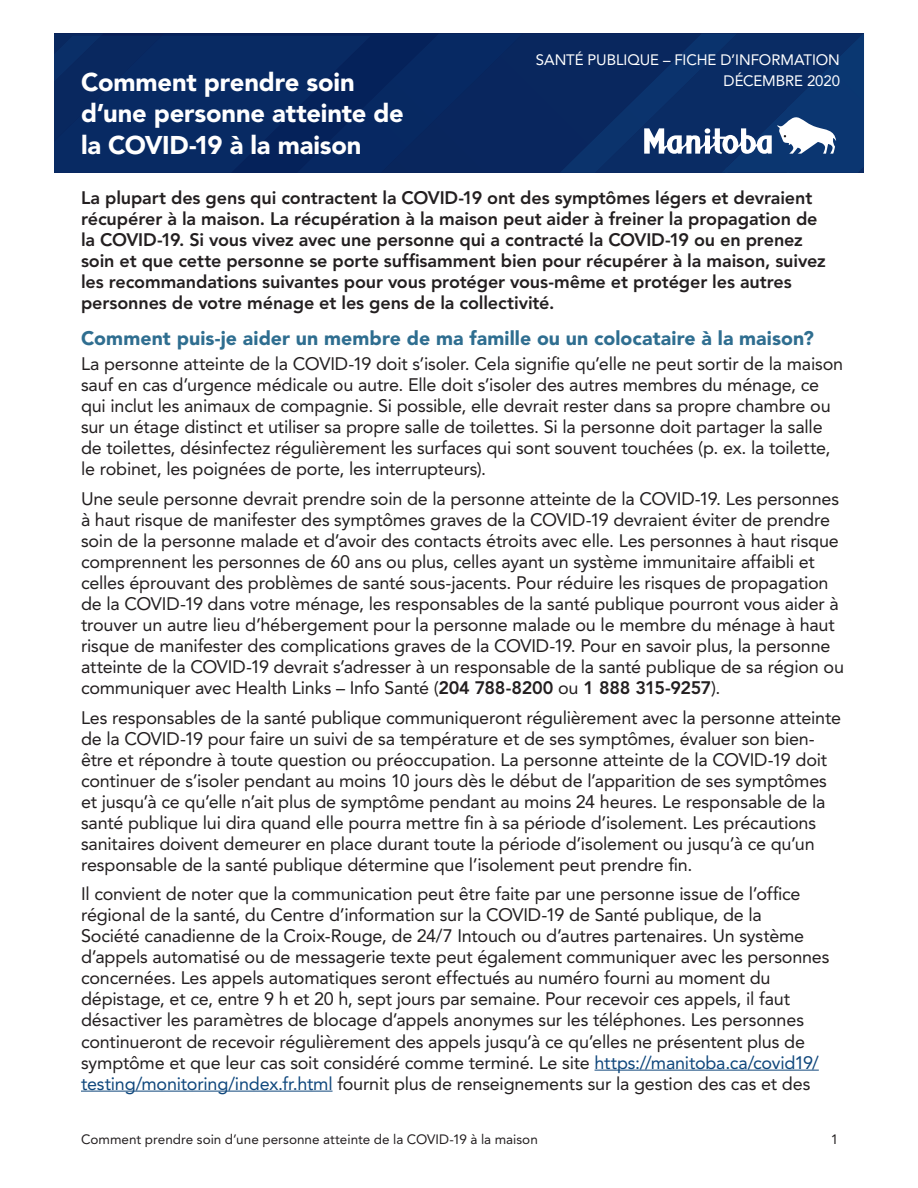
<style>
.page{position:relative;width:918px;height:1188px;background:#fff}
.page>*{position:absolute;margin:0;border:0;box-sizing:border-box;transform-origin:0 0}
.t1{font:900 25.5px/31.5px "Avenir LT Std";letter-spacing:-.01em;color:#fff}
.t2{font:900 19.5px "Avenir LT Std";letter-spacing:.005em;color:#2f6e90}
.t3{font:18px/21px "Avenir LT Std";letter-spacing:-.01em;color:#231f20}
.t4{font:800 18px/21px "Avenir LT Std";letter-spacing:-.005em;color:#231f20}
.t5{font:15px "Avenir LT Std";letter-spacing:-.005em;color:#fff}
.t6{font:13.5px "Avenir LT Std";color:#231f20}
.s1{font-weight:800}
.s2{color:#0f477c}
</style>
<div class="page">
<div style="left:55px;top:33px;width:809px;height:140px;background:#082862"></div>
<svg style="left:595px;top:34px;width:269px;height:139px"></svg>
<hr style="left:595px;top:1070px;width:224px;height:1px;background:#0f477c">
<hr style="left:81px;top:1091px;width:252px;height:1px;background:#0f477c">
<p class="t5" style="left:536px;top:51px;width:306px">SANTÉ PUBLIQUE – FICHE D’INFORMATION</p>
<h1 class="t1" style="left:81px;top:66px;width:275px">Comment prendre soin</h1>
<p class="t5" style="left:724px;top:72px;width:118px">DÉCEMBRE 2020</p>
<h1 class="t1" style="left:81px;top:97px;width:324px">d’une personne atteinte de la COVID-19 à la maison</h1>
<p class="t4" style="left:81px;top:187px;width:746px">La plupart des gens qui contractent la COVID-19 ont des symptômes légers et devraient récupérer à la maison. La récupération à la maison peut aider à freiner la propagation de la COVID-19. Si vous vivez avec une personne qui a contracté la COVID-19 ou en prenez soin et que cette personne se porte suffisamment bien pour récupérer à la maison, suivez les recommandations suivantes pour vous protéger vous-même et protéger les autres personnes de votre ménage et les gens de la collectivité.</p>
<p class="t2" style="left:81px;top:326px;width:735px">Comment puis-je aider un membre de ma famille ou un colocataire à la maison?</p>
<p class="t3" style="left:81px;top:354px;width:764px">La personne atteinte de la COVID-19 doit s’isoler. Cela signifie qu’elle ne peut sortir de la maison sauf en cas d’urgence médicale ou autre. Elle doit s’isoler des autres membres du ménage, ce qui inclut les animaux de compagnie. Si possible, elle devrait rester dans sa propre chambre ou sur un étage distinct et utiliser sa propre salle de toilettes. Si la personne doit partager la salle de toilettes, désinfectez régulièrement les surfaces qui sont souvent touchées (p. ex. la toilette, le robinet, les poignées de porte, les interrupteurs).</p>
<p class="t3" style="left:81px;top:488px;width:765px">Une seule personne devrait prendre soin de la personne atteinte de la COVID-19. Les personnes à haut risque de manifester des symptômes graves de la COVID-19 devraient éviter de prendre soin de la personne malade et d’avoir des contacts étroits avec elle. Les personnes à haut risque comprennent les personnes de 60 ans ou plus, celles ayant un système immunitaire affaibli et celles éprouvant des problèmes de santé sous-jacents. Pour réduire les risques de propagation de la COVID-19 dans votre ménage, les responsables de la santé publique pourront vous aider à trouver un autre lieu d’hébergement pour la personne malade ou le membre du ménage à haut risque de manifester des complications graves de la COVID-19. Pour en savoir plus, la personne atteinte de la COVID-19 devrait s’adresser à un responsable de la santé publique de sa région ou communiquer avec Health Links – Info Santé (<span class="s1">204 788-8200</span> ou <span class="s1">1 888 315-9257</span>).</p>
<p class="t3" style="left:81px;top:707px;width:762px">Les responsables de la santé publique communiqueront régulièrement avec la personne atteinte de la COVID-19 pour faire un suivi de sa température et de ses symptômes, évaluer son bien&shy;être et répondre à toute question ou préoccupation. La personne atteinte de la COVID-19 doit continuer de s’isoler pendant au moins 10 jours dès le début de l’apparition de ses symptômes et jusqu’à ce qu’elle n’ait plus de symptôme pendant au moins 24 heures. Le responsable de la santé publique lui dira quand elle pourra mettre fin à sa période d’isolement. Les précautions sanitaires doivent demeurer en place durant toute la période d’isolement ou jusqu’à ce qu’un responsable de la santé publique détermine que l’isolement peut prendre fin.</p>
<p class="t3" style="left:81px;top:884px;width:750px">Il convient de noter que la communication peut être faite par une personne issue de l’office régional de la santé, du Centre d’information sur la COVID-19 de Santé publique, de la<br>Société canadienne de la Croix-Rouge, de 24/7 Intouch ou d’autres partenaires. Un système d’appels automatisé ou de messagerie texte peut également communiquer avec les personnes concernées. Les appels automatiques seront effectués au numéro fourni au moment du dépistage, et ce, entre 9 h et 20 h, sept jours par semaine. Pour recevoir ces appels, il faut désactiver les paramètres de blocage d’appels anonymes sur les téléphones. Les personnes continueront de recevoir régulièrement des appels jusqu’à ce qu’elles ne présentent plus de symptôme et que leur cas soit considéré comme terminé. Le site <span class="s2">https://manitoba.ca/covid19/ testing/monitoring/index.fr.html</span> fournit plus de renseignements sur la gestion des cas et des</p>
<p class="t6" style="left:81px;top:1132px;width:458px">Comment prendre soin d’une personne atteinte de la COVID-19 à la maison</p>
<p class="t6" style="left:831px;top:1132px;width:9px">1</p>
</div>
